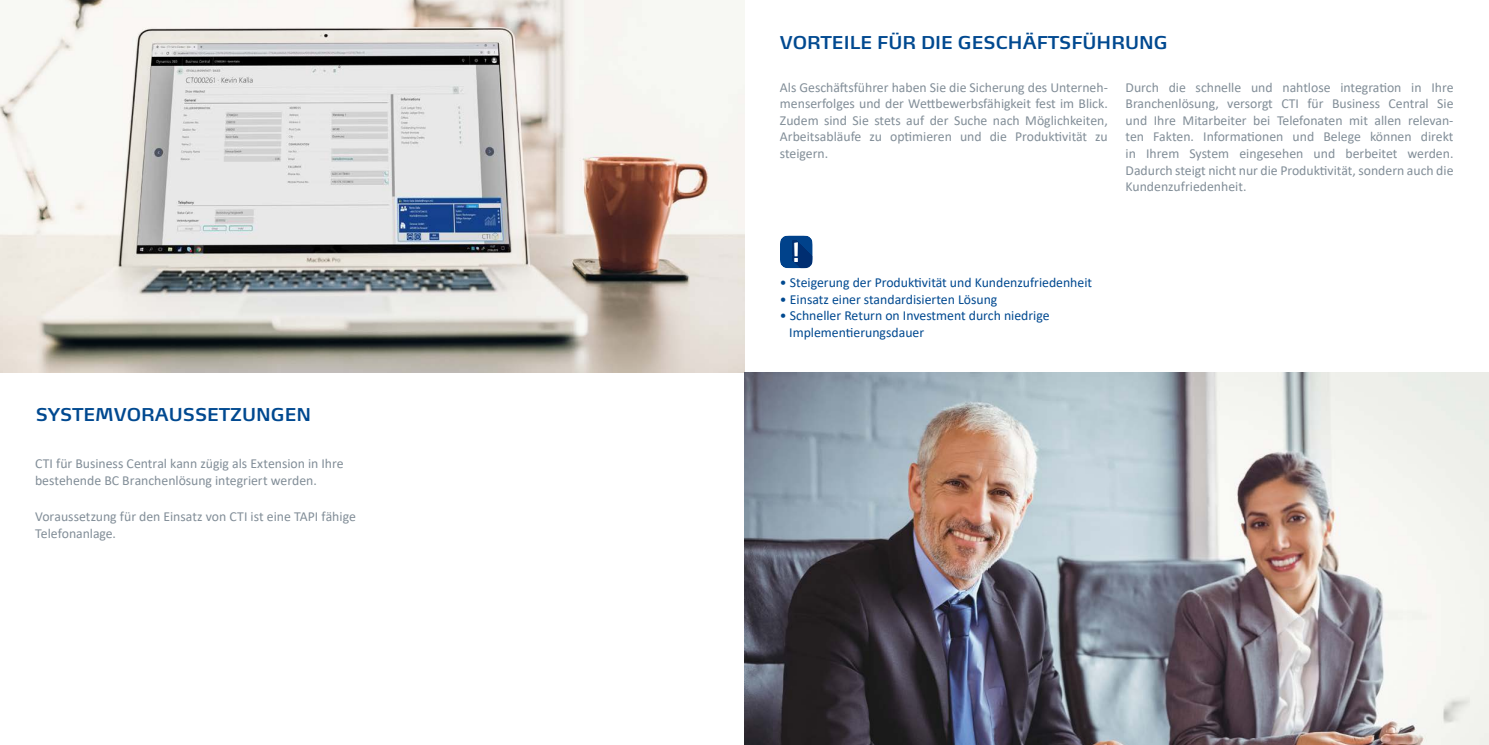
<style>
.page{position:relative;width:1489px;height:745px;background:#fff}
.page>*{position:absolute;margin:0;border:0;box-sizing:border-box;transform-origin:0 0}
.t1{font:600 26.12px "Max OT";color:#00428b}
.t2{font:600 17.5px "Max OT";color:#014990}
.t3{font:13.75px/16.5px "Calibri";color:#828e98}
.t4{font:13.75px/16.5px "Calibri";color:#014990}
</style>
<div class="page">
<img style="left:0;top:0;width:744px;height:372px">
<img style="left:744px;top:372px;width:744px;height:372px">
<svg style="left:780px;top:235px;width:32px;height:33px"></svg>
<p class="t2" style="left:36px;top:403px;width:277px">SYSTEMVORAUSSETZUNGEN</p>
<p class="t3" style="left:35px;top:454px;width:310px;line-height:17.5px">CTI für Business Central kann zügig als Extension in Ihre bestehende BC Branchenlösung integriert werden.</p>
<p class="t3" style="left:35px;top:506px;width:322px;line-height:17.5px">Voraussetzung für den Einsatz von CTI ist eine TAPI fähige<br>Telefonanlage.</p>
<p class="t2" style="left:780px;top:31px;width:389px">VORTEILE FÜR DIE GESCHÄFTSFÜHRUNG</p>
<p class="t3" style="left:780px;top:79px;width:329px;text-align:justify">Als Geschäftsführer haben Sie die Sicherung des Unterneh&shy;menserfolges und der Wettbewerbsfähigkeit fest im Blick.<br>Zudem sind Sie stets auf der Suche nach Möglichkeiten, Arbeitsabläufe zu optimieren und die Produktivität zu steigern.</p>
<p class="t3" style="left:1125px;top:79px;width:329px;text-align:justify">Durch die schnelle und nahtlose integration in Ihre Branchenlösung, versorgt CTI für Business Central Sie und Ihre Mitarbeiter bei Telefonaten mit allen relevan&shy;ten Fakten. Informationen und Belege können direkt in Ihrem System eingesehen und berbeitet werden.<br>Dadurch steigt nicht nur die Produktivität, sondern auch die Kundenzufriedenheit.</p>
<p class="t1" style="left:791px;top:244px;width:27px">!!<sup>!</sup> !</p>
<p class="t4" style="left:780px;top:274px;width:314px">• Steigerung der Produktivität und Kundenzufriedenheit</p>
<p class="t4" style="left:780px;top:290px;width:219px">• Einsatz einer standardisierten Lösung</p>
<p class="t4" style="left:789px;top:307px;width:262px;text-indent:-9px">• Schneller Return on Investment durch niedrige<br>Implementierungsdauer</p>
</div>
